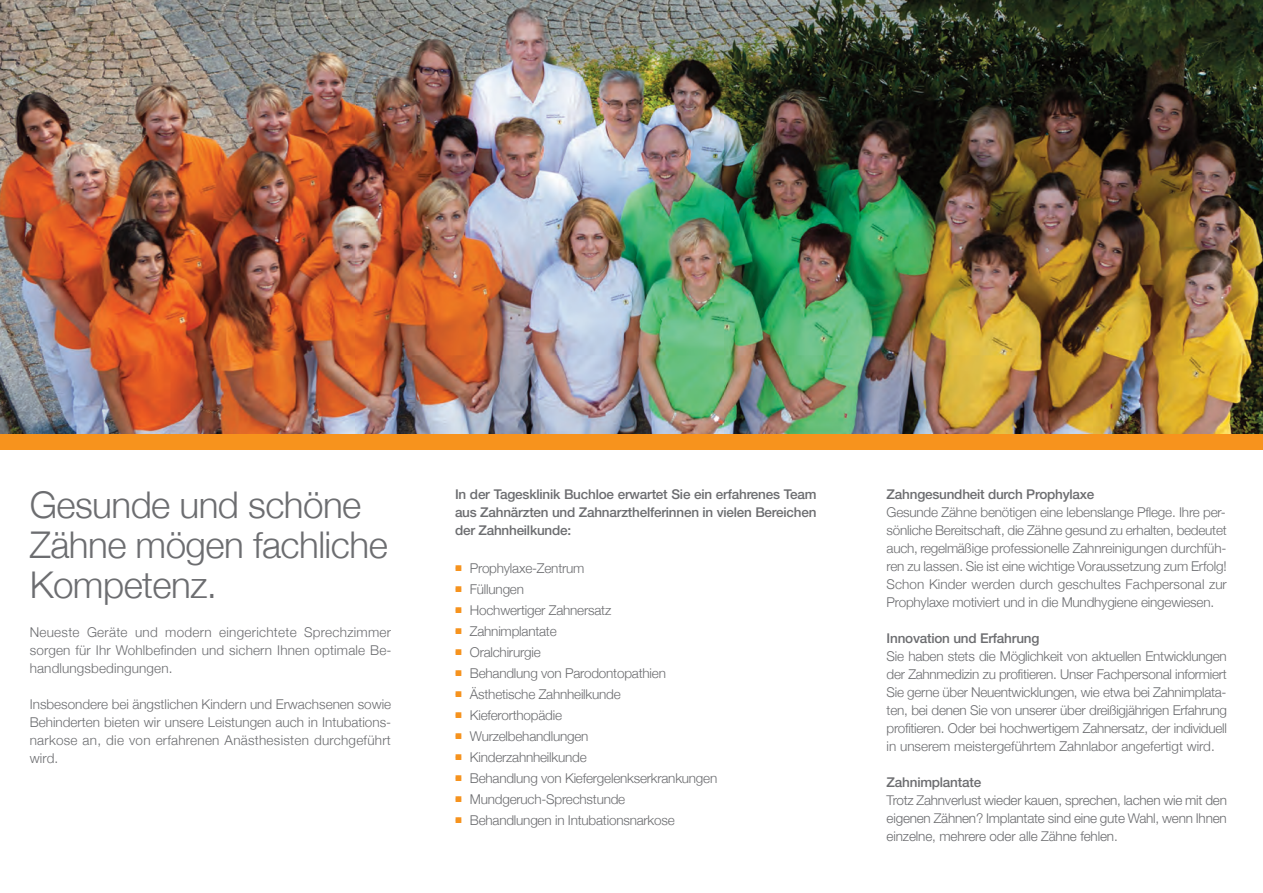
<style>
.page{position:relative;width:1263px;height:893px;background:#fff}
.page>*{position:absolute;margin:0;border:0;box-sizing:border-box;transform-origin:0 0}
.t1{font:300 36.75px/39.6px "Helvetica Neue";letter-spacing:-.015em;color:#6c6d70}
.t2{font:300 13.5px/18px "Helvetica Neue";letter-spacing:-.015em;color:#6c6d70;text-align:justify}
.t3{font:500 13.5px/18px "Helvetica Neue";letter-spacing:-.015em;color:#6c6d70;text-align:justify}
.t4{font:8.25px "Zapf Dingbats";color:#f7931d}
</style>
<div class="page">
<img style="left:0;top:0;width:1263px;height:434px">
<div style="left:0;top:434px;width:1263px;height:15px;background:#f7931d"></div>
<h1 class="t1" style="left:30px;top:485px;width:359px">Gesunde und schöne<br>Zähne mögen fachliche<br>Kompetenz.</h1>
<p class="t2" style="left:30px;top:623px;width:363px">Neueste Geräte und modern eingerichtete Sprechzimmer sorgen für Ihr Wohlbefinden und sichern Ihnen optimale Be&shy;handlungsbedingungen.</p>
<p class="t2" style="left:30px;top:695px;width:363px">Insbesondere bei ängstlichen Kindern und Erwachsenen sowie Behinderten bieten wir unsere Leistungen auch in Intubations&shy;narkose an, die von erfahrenen Anästhesisten durchgeführt wird.</p>
<p class="t3" style="left:455px;top:486px;width:363px">In der Tagesklinik Buchloe erwartet Sie ein erfahrenes Team aus Zahnärzten und Zahnarzthelferinnen in vielen Bereichen der Zahnheilkunde:</p>
<p class="t2" style="left:455px;top:559px;width:131px">• Prophylaxe-Zentrum</p>
<p class="t2" style="left:455px;top:580px;width:71px">• Füllungen</p>
<p class="t2" style="left:455px;top:601px;width:158px">• Hochwertiger Zahnersatz</p>
<p class="t2" style="left:455px;top:622px;width:103px">• Zahnimplantate</p>
<p class="t2" style="left:455px;top:643px;width:87px">• Oralchirurgie</p>
<p class="t2" style="left:455px;top:664px;width:212px">• Behandlung von Parodontopathien</p>
<p class="t2" style="left:455px;top:685px;width:167px">• Ästhetische Zahnheilkunde</p>
<p class="t2" style="left:455px;top:706px;width:109px">• Kieferorthopädie</p>
<p class="t2" style="left:455px;top:727px;width:135px">• Wurzelbehandlungen</p>
<p class="t2" style="left:455px;top:748px;width:133px">• Kinderzahnheilkunde</p>
<p class="t2" style="left:455px;top:769px;width:264px">• Behandlung von Kiefergelenkserkrankungen</p>
<p class="t2" style="left:455px;top:790px;width:172px">• Mundgeruch-Sprechstunde</p>
<p class="t2" style="left:455px;top:811px;width:221px">• Behandlungen in Intubationsnarkose</p>
<p class="t4" style="left:455px;top:563px;width:8px">■</p>
<p class="t4" style="left:455px;top:584px;width:8px">■</p>
<p class="t4" style="left:455px;top:605px;width:8px">■</p>
<p class="t4" style="left:455px;top:626px;width:8px">■</p>
<p class="t4" style="left:455px;top:647px;width:8px">■</p>
<p class="t4" style="left:455px;top:668px;width:8px">■</p>
<p class="t4" style="left:455px;top:689px;width:8px">■</p>
<p class="t4" style="left:455px;top:710px;width:8px">■</p>
<p class="t4" style="left:455px;top:731px;width:8px">■</p>
<p class="t4" style="left:455px;top:752px;width:8px">■</p>
<p class="t4" style="left:455px;top:773px;width:8px">■</p>
<p class="t4" style="left:455px;top:794px;width:8px">■</p>
<p class="t4" style="left:455px;top:815px;width:8px">■</p>
<p class="t3" style="left:887px;top:486px;width:209px">Zahngesundheit durch Prophylaxe</p>
<p class="t2" style="left:887px;top:503px;width:342px">Gesunde Zähne benötigen eine lebenslange Pflege. Ihre per&shy;sönliche Bereitschaft, die Zähne gesund zu erhalten, bedeutet auch, regelmäßige professionelle Zahnreinigungen durchfüh&shy;ren zu lassen. Sie ist eine wichtige Voraussetzung zum Erfolg!<br>Schon Kinder werden durch geschultes Fachpersonal zur Prophylaxe motiviert und in die Mundhygiene eingewiesen.</p>
<p class="t3" style="left:887px;top:630px;width:154px">Innovation und Erfahrung</p>
<p class="t2" style="left:887px;top:646px;width:342px">Sie haben stets die Möglichkeit von aktuellen Entwicklungen der Zahnmedizin zu profitieren. Unser Fachpersonal informiert Sie gerne über Neuentwicklungen, wie etwa bei Zahnimplata&shy;ten, bei denen Sie von unserer über dreißigjährigen Erfahrung profitieren. Oder bei hochwertigem Zahnersatz, der individuell in unserem meistergeführtem Zahnlabor angefertigt wird.</p>
<p class="t3" style="left:887px;top:774px;width:96px">Zahnimplantate</p>
<p class="t2" style="left:887px;top:792px;width:342px">Trotz Zahnverlust wieder kauen, sprechen, lachen wie mit den eigenen Zähnen? Implantate sind eine gute Wahl, wenn Ihnen einzelne, mehrere oder alle Zähne fehlen.</p>
</div>
